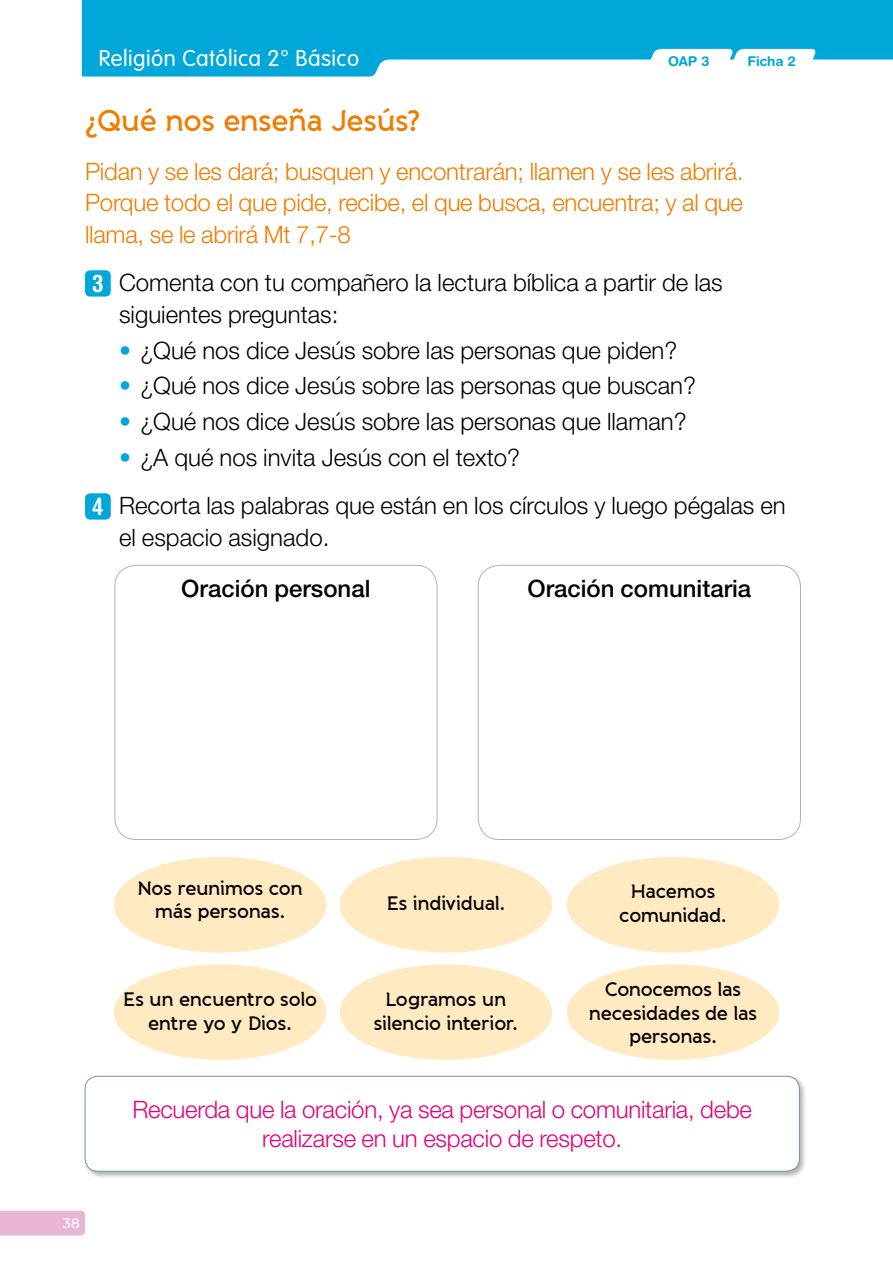
<style>
.page{position:relative;width:893px;height:1263px;background:#fff}
.page>*{position:absolute;margin:0;border:0;box-sizing:border-box;transform-origin:0 0}
.t1{font:600 30px "Banda";letter-spacing:-.02em;color:#ef7d00}
.t2{font:300 24px/31.5px "Helvetica Neue LT Std";color:#000}
.t3{font:300 24px/31.5px "Helvetica Neue LT Std";letter-spacing:-.01em;color:#ef7d00;text-align:justify}
.t4{font:300 24px/28.8px "Helvetica Neue LT Std";letter-spacing:-.01em;color:#e6007d;text-align:center}
.t5{font:500 24px "Helvetica Neue LT Std";color:#000}
.t6{font:22.5px "VAG Rounded Cons Light";letter-spacing:.02em;color:#fff}
.t7{font:600 19.5px/23.4px "Banda";letter-spacing:-.02em;color:#000;text-align:center}
.t8{font:700 13.5px "Helvetica Rounded LT Std";color:#00a7d8}
.t9{font:500 13.5px "Montserrat";color:#fff}
.s1{font-family:"Helvetica Rounded LT Std";font-weight:700;font-stretch:condensed;color:#fff}
.s2{color:#00a7d8}
</style>
<div class="page">
<div style="left:0;top:1211px;width:85px;height:24px;background:#e8b6d5"></div>
<div style="left:85px;top:270px;width:26px;height:27px;background:#00a7d8;border-radius:5px"></div>
<div style="left:85px;top:493px;width:26px;height:27px;background:#00a7d8;border-radius:5px"></div>
<div style="left:83px;top:1074px;width:724px;height:105px;background:#000;opacity:.3"></div>
<div style="left:85px;top:1076px;width:714px;height:95px;background:#fff;border-radius:13px"></div>
<div style="left:85px;top:1076px;width:715px;height:95px;border:1px solid #7594ac;border-radius:13px"></div>
<svg style="left:82px;top:0;width:811px;height:77px;background:#1ab0dc"></svg>
<svg style="left:637px;top:49px;width:180px;height:28px"></svg>
<div style="left:114px;top:565px;width:323px;height:275px;border:1px solid #b3b2b2;border-radius:21px"></div>
<div style="left:478px;top:565px;width:323px;height:275px;border:1px solid #b3b2b2;border-radius:21px"></div>
<div style="left:114px;top:857px;width:212px;height:95px;background:#ffeac1;border-radius:50%"></div>
<div style="left:114px;top:964px;width:212px;height:96px;background:#ffeac1;border-radius:50%"></div>
<div style="left:340px;top:857px;width:212px;height:95px;background:#ffeac1;border-radius:50%"></div>
<div style="left:340px;top:964px;width:212px;height:96px;background:#ffeac1;border-radius:50%"></div>
<div style="left:567px;top:857px;width:212px;height:95px;background:#ffeac1;border-radius:50%"></div>
<div style="left:567px;top:964px;width:212px;height:96px;background:#ffeac1;border-radius:50%"></div>
<p class="t6" style="left:99px;top:45px;width:262px">Religión Católica 2° Básico</p>
<p class="t8" style="left:668px;top:53px;width:43px">OAP 3</p>
<p class="t8" style="left:748px;top:53px;width:50px">Ficha 2</p>
<p class="t1" style="left:85px;top:102px;width:337px">¿Qué nos enseña Jesús?</p>
<p class="t3" style="left:85px;top:155px;width:660px">Pidan y se les dará; busquen y encontrarán; llamen y se les abrirá.<br>Porque todo el que pide, recibe, el que busca, encuentra; y al que llama, se le abrirá Mt 7,7-8</p>
<p class="t2" style="left:119px;top:266px;width:605px;text-indent:-27px"><span class="s1">3</span> Comenta con tu compañero la lectura bíblica a partir de las siguientes preguntas:</p>
<p class="t2" style="left:119px;top:334px;width:560px"><span class="s2">•</span> ¿Qué nos dice Jesús sobre las personas que piden?</p>
<p class="t2" style="left:119px;top:369px;width:578px"><span class="s2">•</span> ¿Qué nos dice Jesús sobre las personas que buscan?</p>
<p class="t2" style="left:119px;top:405px;width:569px"><span class="s2">•</span> ¿Qué nos dice Jesús sobre las personas que llaman?</p>
<p class="t2" style="left:92px;top:432px;width:695px;line-height:48.4px;text-indent:27px"><span class="s2">•</span> ¿A qué nos invita Jesús con el texto?<br><span class="s1">4</span> Recorta las palabras que están en los círculos y luego pégalas en</p>
<p class="t2" style="left:119px;top:521px;width:212px">el espacio asignado.</p>
<p class="t5" style="left:181px;top:574px;width:191px">Oración personal</p>
<p class="t5" style="left:527px;top:574px;width:225px">Oración comunitaria</p>
<p class="t7" style="left:137px;top:876px;width:167px">Nos reunimos con más personas.</p>
<p class="t7" style="left:386px;top:892px;width:120px">Es individual.</p>
<p class="t7" style="left:619px;top:880px;width:109px">Hacemos comunidad.</p>
<p class="t7" style="left:123px;top:988px;width:196px">Es un encuentro solo entre yo y Dios.</p>
<p class="t7" style="left:374px;top:988px;width:146px">Logramos un silencio interior.</p>
<p class="t7" style="left:589px;top:978px;width:170px">Conocemos las necesidades de las personas.</p>
<p class="t9" style="left:63px;top:1213px;width:18px">38</p>
<p class="t4" style="left:132px;top:1095px;width:621px">Recuerda que la oración, ya sea personal o comunitaria, debe realizarse en un espacio de respeto.</p>
</div>
